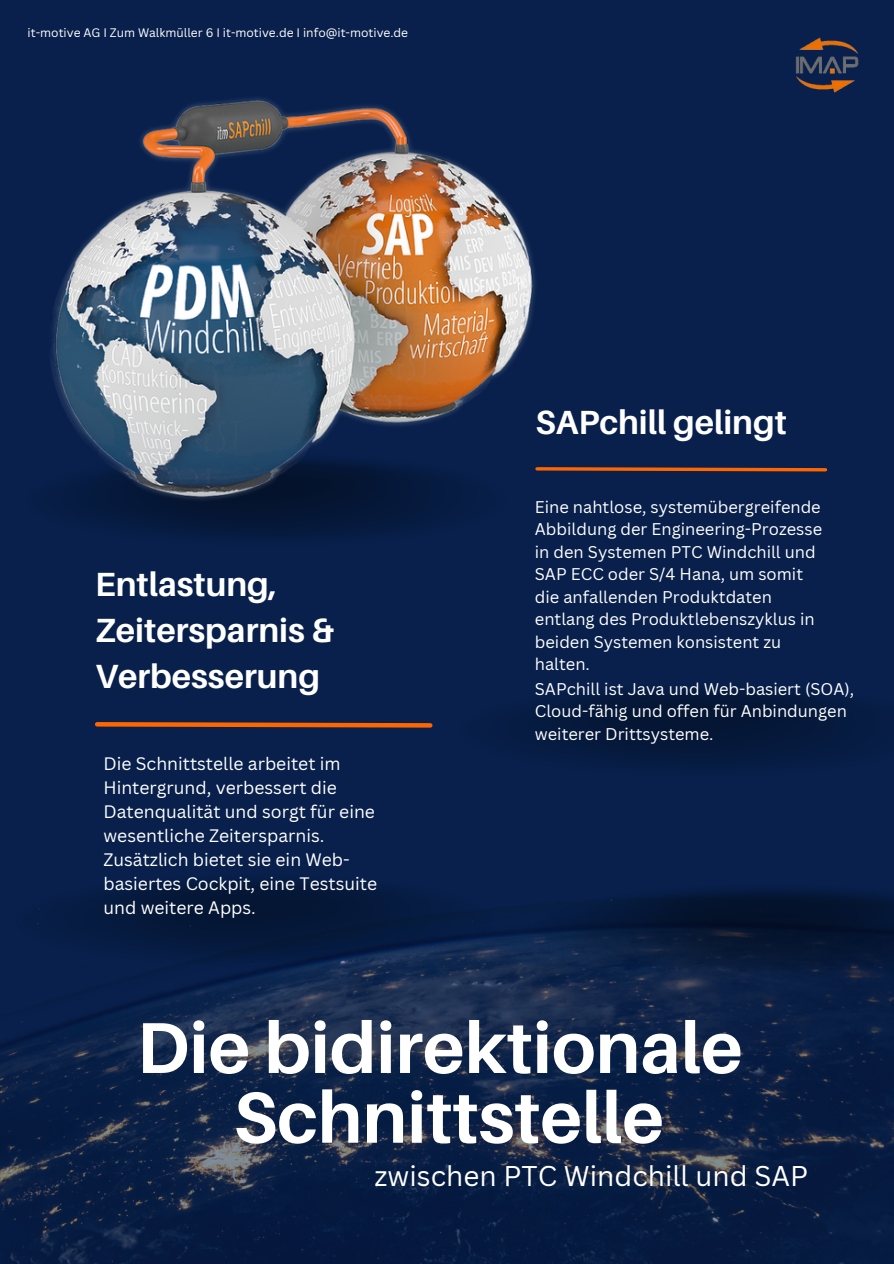
<style>
.page{position:relative;width:894px;height:1264px;background:#fff}
.page>*{position:absolute;margin:0;border:0;box-sizing:border-box;transform-origin:0 0}
.t1{font:700 72px "Aileron";color:#fff}
.t2{font:700 33.6px/45.9px "Aileron";color:#fff}
.t3{font:700 33.45px "Aileron";color:#fff}
.t4{font:27.75px "Canva Sans";color:#fff}
.t5{font:17.55px/24px "Canva Sans";color:#fff}
.t6{font:16.5px/22.5px "Canva Sans";color:#fff}
.t7{font:12px "Canva Sans";color:#fff}
</style>
<div class="page">
<div style="left:0;top:0;width:893px;height:1263px;background:#08204b"></div>
<img style="left:0;top:891px;width:893px;height:372px">
<img style="left:529px;top:891px;width:364px;height:88px">
<svg style="left:563px;top:467px;width:265px;height:5px"></svg>
<svg style="left:95px;top:722px;width:338px;height:6px;background:#c05412"></svg>
<img style="left:35px;top:98px;width:528px;height:430px">
<img style="left:795px;top:37px;width:64px;height:56px">
<p class="t7" style="left:28px;top:24px;width:382px">it-motive AG I Zum Walkmüller 6 I it-motive.de I info@it-motive.de</p>
<p class="t2" style="left:95px;top:561px;width:240px">Entlastung,<br>Zeitersparnis &amp;<br>Verbesserung</p>
<p class="t5" style="left:103px;top:750px;width:275px">Die Schnittstelle arbeitet im<br>Hintergrund, verbessert die<br>Datenqualität und sorgt für eine wesentliche Zeitersparnis.<br>Zusätzlich bietet sie ein Web&shy;basiertes Cockpit, eine Testsuite und weitere Apps.</p>
<p class="t3" style="left:535px;top:401px;width:253px">SAPchill gelingt</p>
<p class="t6" style="left:534px;top:495px;width:289px">Eine nahtlose, systemübergreifende<br>Abbildung der Engineering-Prozesse in den Systemen PTC Windchill und<br>SAP ECC oder S/4 Hana, um somit die anfallenden Produktdaten entlang des Produktlebenszyklus in beiden Systemen konsistent zu halten.</p>
<p class="t6" style="left:534px;top:677px;width:321px">SAPchill ist Java und Web-basiert (SOA),<br>Cloud-fähig und offen für Anbindungen weiterer Drittsysteme.</p>
<p class="t1" style="left:137px;top:1003px;width:607px">Die bidirektionale</p>
<p class="t1" style="left:233px;top:1072px;width:432px">Schnittstelle</p>
<p class="t4" style="left:374px;top:1156px;width:435px">zwischen PTC Windchill und SAP</p>
</div>
